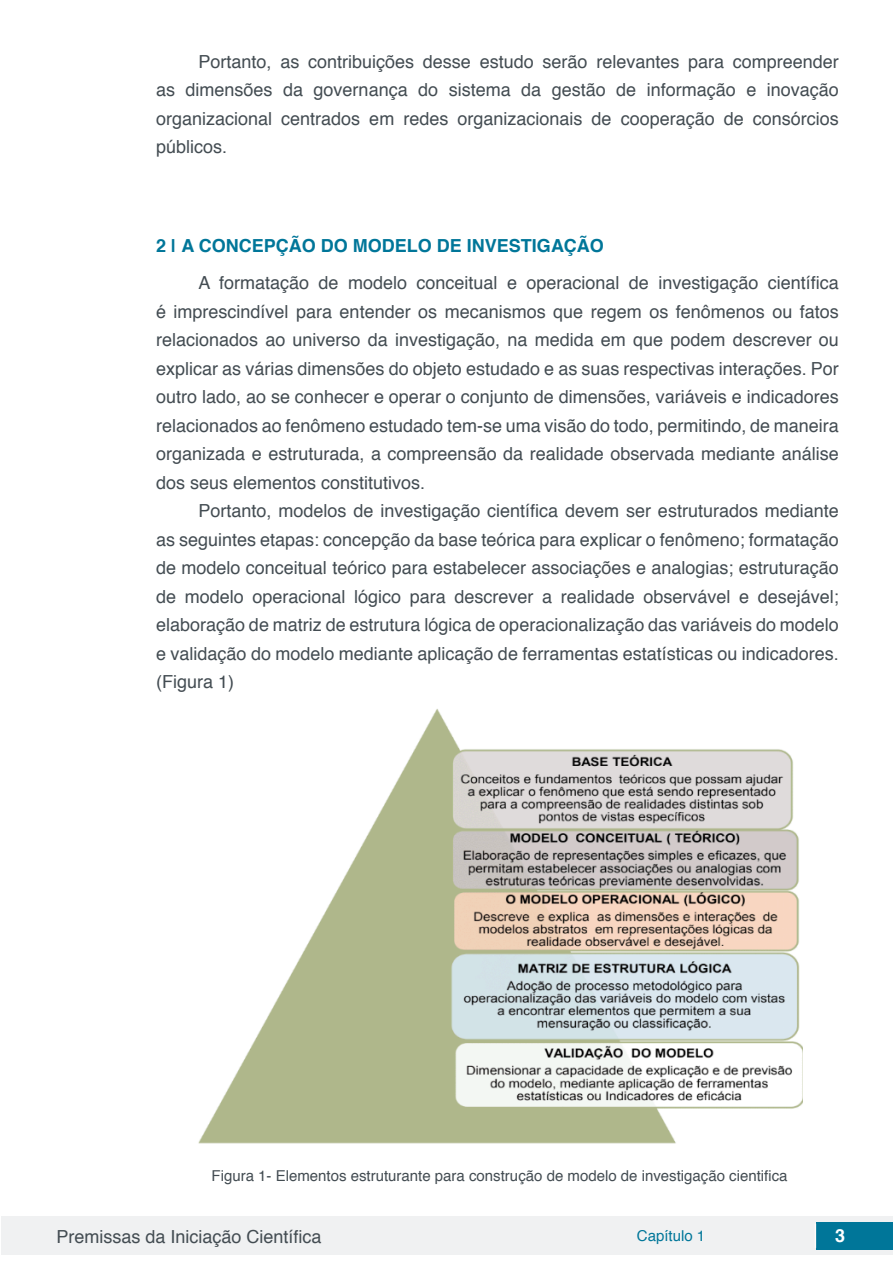
<style>
.page{position:relative;width:893px;height:1263px;background:#fff}
.page>*{position:absolute;margin:0;border:0;box-sizing:border-box;transform-origin:0 0}
.txt{font:18px/28.5px "Helvetica";color:#434c52;text-align:justify}
.t1{font:700 18px "Helvetica";color:#007699}
.t2{font:700 18px "Helvetica";color:#fff}
.ref_tabelas{font:15px "Helvetica";color:#434c52}
.t3{font:15px "Helvetica";color:#007699}
</style>
<div class="page">
<div style="left:1px;top:1216px;width:891px;height:38px;background:#f0f1f2"></div>
<div style="left:816px;top:1222px;width:77px;height:27px;background:#007699"></div>
<svg style="left:815px;top:1224px;width:1px;height:24px"></svg>
<img style="left:198px;top:709px;width:604px;height:435px">
<p class="txt" style="left:156px;top:47px;width:684px;text-indent:43px">Portanto, as contribuições desse estudo serão relevantes para compreender as dimensões da governança do sistema da gestão de informação e inovação organizacional centrados em redes organizacionais de cooperação de consórcios públicos.</p>
<p class="t1" style="left:156px;top:231px;width:449px">2 | A CONCEPÇÃO DO MODELO DE INVESTIGAÇÃO</p>
<p class="txt" style="left:156px;top:269px;width:684px;text-indent:43px">A formatação de modelo conceitual e operacional de investigação científica é imprescindível para entender os mecanismos que regem os fenômenos ou fatos relacionados ao universo da investigação, na medida em que podem descrever ou explicar as várias dimensões do objeto estudado e as suas respectivas interações. Por outro lado, ao se conhecer e operar o conjunto de dimensões, variáveis e indicadores relacionados ao fenômeno estudado tem-se uma visão do todo, permitindo, de maneira organizada e estruturada, a compreensão da realidade observada mediante análise dos seus elementos constitutivos.</p>
<p class="txt" style="left:156px;top:497px;width:684px;text-indent:43px">Portanto, modelos de investigação científica devem ser estruturados mediante as seguintes etapas: concepção da base teórica para explicar o fenômeno; formatação de modelo conceitual teórico para estabelecer associações e analogias; estruturação de modelo operacional lógico para descrever a realidade observável e desejável; elaboração de matriz de estrutura lógica de operacionalização das variáveis do modelo e validação do modelo mediante aplicação de ferramentas estatísticas ou indicadores. (Figura 1)</p>
<p class="ref_tabelas" style="left:211px;top:1164px;width:578px">Figura 1- Elementos estruturante para construção de modelo de investigação cientifica</p>
<p class="txt" style="left:56px;top:1223px;width:267px">Premissas da Iniciação Científica</p>
<p class="t3" style="left:637px;top:1224px;width:70px">Capítulo 1</p>
<p class="t2" style="left:835px;top:1221px;width:12px">3</p>
</div>
